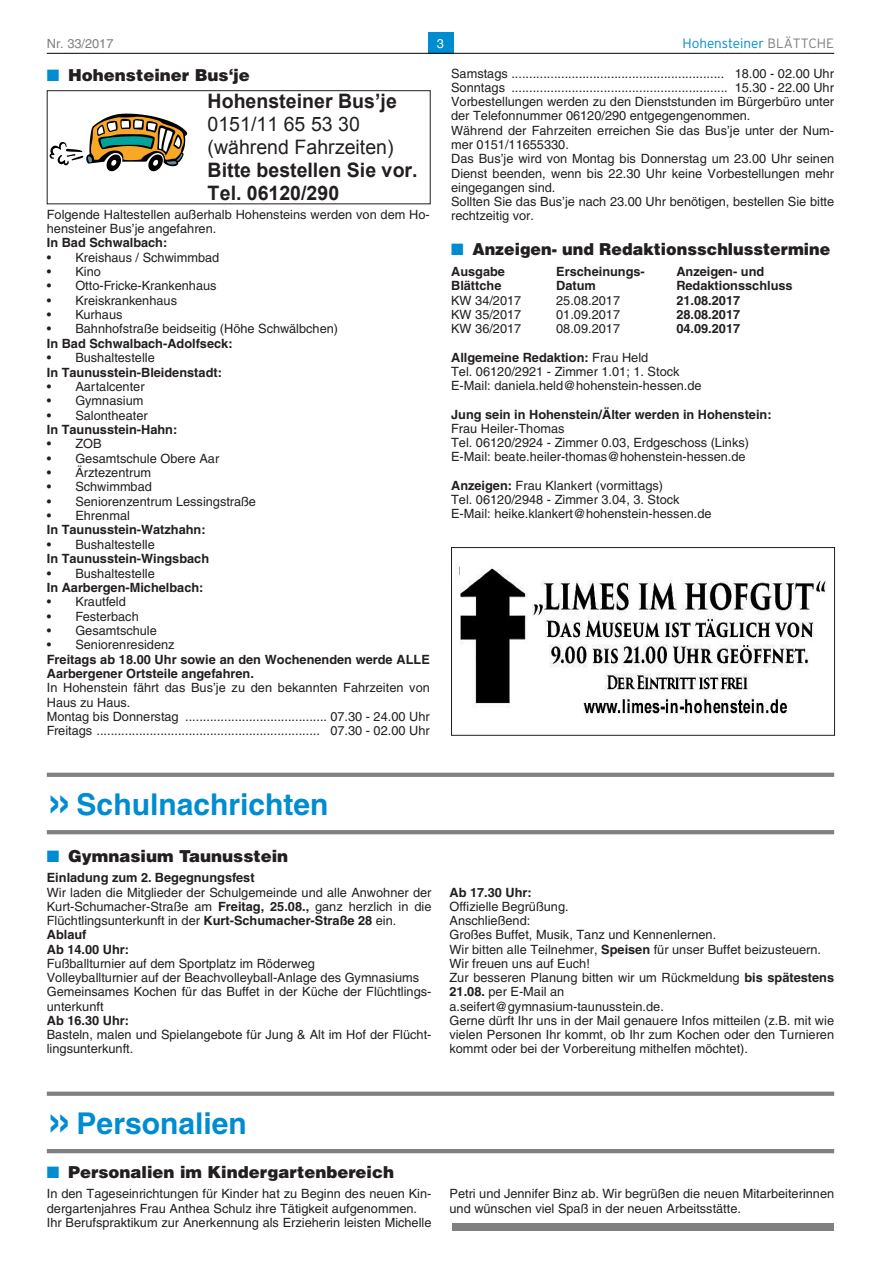
<style>
.page{position:relative;width:881px;height:1263px;background:#fff}
.page>*{position:absolute;margin:0;border:0;box-sizing:border-box;transform-origin:0 0}
.t1{font:700 30px "Helvetica LT";color:#008cd0}
.t2{font:700 19.95px/23px "Arial";color:#231f20}
.t3{font:19.95px/23.1px "Arial";color:#231f20}
.t4{font:900 16.5px "Helvetica LT";color:#231f20}
.t5{font:900 16.5px "Helvetica LT";color:#231f20;scale:.96 1}
.t6{font:300 13.5px "Interstate";color:#008cd0}
.t7{font:12.75px/14.2px "Helvetica LT";color:#231f20}
.t8{font:700 12.75px/14.4px "Helvetica LT";color:#231f20}
.t9{font:12.75px "Helvetica LT";color:#808080}
.t10{font:12.75px "Helvetica LT";color:#fff}
.s1{color:#808080}
.s2{color:#008cd0}
.s3{font-weight:700}
.s4{font-size:45px}
</style>
<div class="page">
<div style="left:427px;top:32px;width:26px;height:21px;background:#008cd0"></div>
<hr style="left:47px;top:53px;width:786px;height:1px;background:#000">
<hr style="left:47px;top:773px;width:786px;height:4px;background:#808080">
<hr style="left:47px;top:830px;width:786px;height:4px;background:#808080">
<svg style="left:49px;top:114px;width:138px;height:57px"></svg>
<div style="left:47px;top:90px;width:383px;height:114px;border:1px solid #231f20"></div>
<img style="left:458px;top:563px;width:369px;height:151px">
<div style="left:451px;top:547px;width:383px;height:189px;border:1px solid #231f20"></div>
<div style="left:47px;top:1091px;width:786px;height:5px;background:#808080"></div>
<hr style="left:47px;top:1149px;width:786px;height:4px;background:#808080">
<div style="left:451px;top:1223px;width:382px;height:7px;background:#808080"></div>
<p class="t9" style="left:47px;top:36px;width:68px">Nr. 33/2017</p>
<p class="t10" style="left:437px;top:36px;width:9px">3</p>
<p class="t6" style="left:682px;top:35px;width:153px">Hohensteiner <span class="s1">BlättcHe</span></p>
<p class="t4" style="left:47px;top:69px;width:204px"><span class="s2">■</span> Hohensteiner Bus‘je</p>
<h2 class="t2" style="left:207px;top:90px;width:191px">Hohensteiner Bus’je</h2>
<h2 class="t3" style="left:207px;top:114px;width:187px">0151/11 65 53 30 (während Fahrzeiten)</h2>
<h2 class="t2" style="left:207px;top:158px;width:211px">Bitte bestellen Sie vor.<br>Tel. 06120/290</h2>
<p class="t7" style="left:47px;top:207px;width:384px">Folgende Haltestellen außerhalb Hohensteins werden von dem Ho&shy;hensteiner Bus’je angefahren.</p>
<p class="t8" style="left:47px;top:237px;width:122px">in bad Schwalbach:</p>
<p class="t7" style="left:47px;top:250px;width:174px">• Kreishaus / Schwimmbad</p>
<p class="t7" style="left:47px;top:264px;width:55px">• Kino</p>
<p class="t7" style="left:47px;top:279px;width:171px">• Otto-Fricke-Krankenhaus</p>
<p class="t7" style="left:47px;top:293px;width:132px">• Kreiskrankenhaus</p>
<p class="t7" style="left:47px;top:308px;width:77px">• Kurhaus</p>
<p class="t7" style="left:47px;top:322px;width:293px">• Bahnhofstraße beidseitig (Höhe Schwälbchen)</p>
<p class="t8" style="left:47px;top:337px;width:187px">in bad Schwalbach-adolfseck:</p>
<p class="t7" style="left:47px;top:351px;width:109px">• Bushaltestelle</p>
<p class="t8" style="left:47px;top:366px;width:176px">in taunusstein-bleidenstadt:</p>
<p class="t7" style="left:47px;top:379px;width:99px">• Aartalcenter</p>
<p class="t7" style="left:47px;top:394px;width:98px">• Gymnasium</p>
<p class="t7" style="left:47px;top:408px;width:102px">• Salontheater</p>
<p class="t8" style="left:47px;top:423px;width:132px">in taunusstein-Hahn:</p>
<p class="t7" style="left:47px;top:437px;width:56px">• ZOB</p>
<p class="t7" style="left:47px;top:451px;width:174px">• Gesamtschule Obere Aar</p>
<p class="t7" style="left:47px;top:465px;width:106px">• Ärztezentrum</p>
<p class="t7" style="left:47px;top:480px;width:107px">• Schwimmbad</p>
<p class="t7" style="left:47px;top:494px;width:211px">• Seniorenzentrum Lessingstraße</p>
<p class="t7" style="left:47px;top:509px;width:85px">• Ehrenmal</p>
<p class="t8" style="left:47px;top:524px;width:160px">in taunusstein-Watzhahn:</p>
<p class="t7" style="left:47px;top:537px;width:109px">• Bushaltestelle</p>
<p class="t8" style="left:47px;top:553px;width:164px">in taunusstein-Wingsbach</p>
<p class="t7" style="left:47px;top:566px;width:109px">• Bushaltestelle</p>
<p class="t8" style="left:47px;top:581px;width:158px">in aarbergen-michelbach:</p>
<p class="t7" style="left:47px;top:595px;width:81px">• Krautfeld</p>
<p class="t7" style="left:47px;top:609px;width:93px">• Festerbach</p>
<p class="t7" style="left:47px;top:623px;width:111px">• Gesamtschule</p>
<p class="t7" style="left:47px;top:638px;width:129px">• Seniorenresidenz</p>
<p class="t8" style="left:47px;top:653px;width:384px">Freitags ab 18.00 uhr sowie an den Wochenenden werde alle aarbergener ortsteile angefahren.</p>
<p class="t7" style="left:47px;top:681px;width:384px">In Hohenstein fährt das Bus’je zu den bekannten Fahrzeiten von Haus zu Haus.<br>Montag bis Donnerstag ........................................ 07.30 - 24.00 Uhr Freitags ............................................................... 07.30 - 02.00 Uhr</p>
<p class="t7" style="left:451px;top:66px;width:384px">Samstags ............................................................ 18.00 - 02.00 Uhr Sonntags ............................................................. 15.30 - 22.00 Uhr Vorbestellungen werden zu den Dienststunden im Bürgerbüro unter der Telefonnummer 06120/290 entgegengenommen.<br>Während der Fahrzeiten erreichen Sie das Bus’je unter der Num&shy;mer 0151/11655330.<br>Das Bus’je wird von Montag bis Donnerstag um 23.00 Uhr seinen Dienst beenden, wenn bis 22.30 Uhr keine Vorbestellungen mehr eingegangen sind.<br>Sollten Sie das Bus’je nach 23.00 Uhr benötigen, bestellen Sie bitte rechtzeitig vor.</p>
<p class="t5" style="left:451px;top:243px;width:396px"><span class="s2">■</span> Anzeigen- und Redaktionsschlusstermine</p>
<p class="t8" style="left:451px;top:266px;width:55px">ausgabe</p>
<p class="t8" style="left:556px;top:266px;width:90px">erscheinungs-</p>
<p class="t8" style="left:676px;top:266px;width:89px">anzeigen- und</p>
<p class="t8" style="left:451px;top:280px;width:52px">blättche</p>
<p class="t8" style="left:556px;top:280px;width:41px">Datum</p>
<p class="t8" style="left:676px;top:280px;width:118px">redaktionsschluss</p>
<p class="t7" style="left:451px;top:293px;width:72px">KW 34/2017</p>
<p class="t7" style="left:556px;top:293px;width:65px">25.08.2017</p>
<p class="t8" style="left:676px;top:294px;width:65px">21.08.2017</p>
<p class="t7" style="left:451px;top:307px;width:72px">KW 35/2017</p>
<p class="t7" style="left:556px;top:307px;width:65px">01.09.2017</p>
<p class="t8" style="left:676px;top:308px;width:65px">28.08.2017</p>
<p class="t7" style="left:451px;top:322px;width:72px">KW 36/2017</p>
<p class="t7" style="left:556px;top:322px;width:65px">08.09.2017</p>
<p class="t8" style="left:676px;top:323px;width:65px">04.09.2017</p>
<p class="t7" style="left:451px;top:350px;width:252px"><span class="s3">allgemeine redaktion:</span> Frau Held<br>Tel. 06120/2921 - Zimmer 1.01; 1. Stock<br>E-Mail: daniela.held@hohenstein-hessen.de</p>
<p class="t8" style="left:451px;top:408px;width:322px">Jung sein in Hohenstein/Älter werden in Hohenstein:</p>
<p class="t7" style="left:451px;top:421px;width:299px">Frau Heiler-Thomas<br>Tel. 06120/2924 - Zimmer 0.03, Erdgeschoss (Links)<br>E-Mail: beate.heiler-thomas@hohenstein-hessen.de</p>
<p class="t7" style="left:451px;top:478px;width:262px"><span class="s3">anzeigen:</span> Frau Klankert (vormittags)<br>Tel. 06120/2948 - Zimmer 3.04, 3. Stock<br>E-Mail: heike.klankert@hohenstein-hessen.de</p>
<h1 class="t1" style="left:47px;top:793px;width:283px"><span class="s4">»</span> Schulnachrichten</h1>
<p class="t4" style="left:47px;top:850px;width:243px"><span class="s2">■</span> Gymnasium Taunusstein</p>
<p class="t8" style="left:47px;top:872px;width:209px">einladung zum 2. begegnungsfest</p>
<p class="t7" style="left:47px;top:885px;width:386px">Wir laden die Mitglieder der Schulgemeinde und alle Anwohner der Kurt-Schumacher-Straße am <span class="s3">Freitag, 25.08.,</span> ganz herzlich in die Flüchtlingsunterkunft in der <span class="s3">kurt-Schumacher-Straße 28</span> ein. <span class="s3">ablauf<br>ab 14.00 uhr:</span></p>
<p class="t7" style="left:47px;top:956px;width:386px">Fußballturnier auf dem Sportplatz im Röderweg<br>Volleyballturnier auf der Beachvolleyball-Anlage des Gymnasiums Gemeinsames Kochen für das Buffet in der Küche der Flüchtlings&shy;unterkunft</p>
<p class="t8" style="left:47px;top:1014px;width:84px">ab 16.30 uhr:</p>
<p class="t7" style="left:47px;top:1027px;width:386px">Basteln, malen und Spielangebote für Jung &amp; Alt im Hof der Flücht&shy;lingsunterkunft.</p>
<p class="t8" style="left:449px;top:886px;width:84px">ab 17.30 uhr:</p>
<p class="t7" style="left:449px;top:899px;width:386px">Offizielle Begrüßung.<br>Anschließend:<br>Großes Buffet, Musik, Tanz und Kennenlernen.<br>Wir bitten alle Teilnehmer, <span class="s3">Speisen</span> für unser Buffet beizusteuern.<br>Wir freuen uns auf Euch!<br>Zur besseren Planung bitten wir um Rückmeldung <span class="s3">bis spätestens 21.08.</span> per E-Mail an<br>a.seifert@gymnasium-taunusstein.de.<br>Gerne dürft Ihr uns in der Mail genauere Infos mitteilen (z.B. mit wie vielen Personen Ihr kommt, ob Ihr zum Kochen oder den Turnieren kommt oder bei der Vorbereitung mithelfen möchtet).</p>
<h1 class="t1" style="left:47px;top:1112px;width:201px"><span class="s4">»</span> Personalien</h1>
<p class="t4" style="left:47px;top:1166px;width:348px"><span class="s2">■</span> Personalien im Kindergartenbereich</p>
<p class="t7" style="left:47px;top:1187px;width:386px">In den Tageseinrichtungen für Kinder hat zu Beginn des neuen Kin&shy;dergartenjahres Frau Anthea Schulz ihre Tätigkeit aufgenommen.<br>Ihr Berufspraktikum zur Anerkennung als Erzieherin leisten Michelle</p>
<p class="t7" style="left:449px;top:1187px;width:386px">Petri und Jennifer Binz ab. Wir begrüßen die neuen Mitarbeiterinnen und wünschen viel Spaß in der neuen Arbeitsstätte.</p>
</div>
